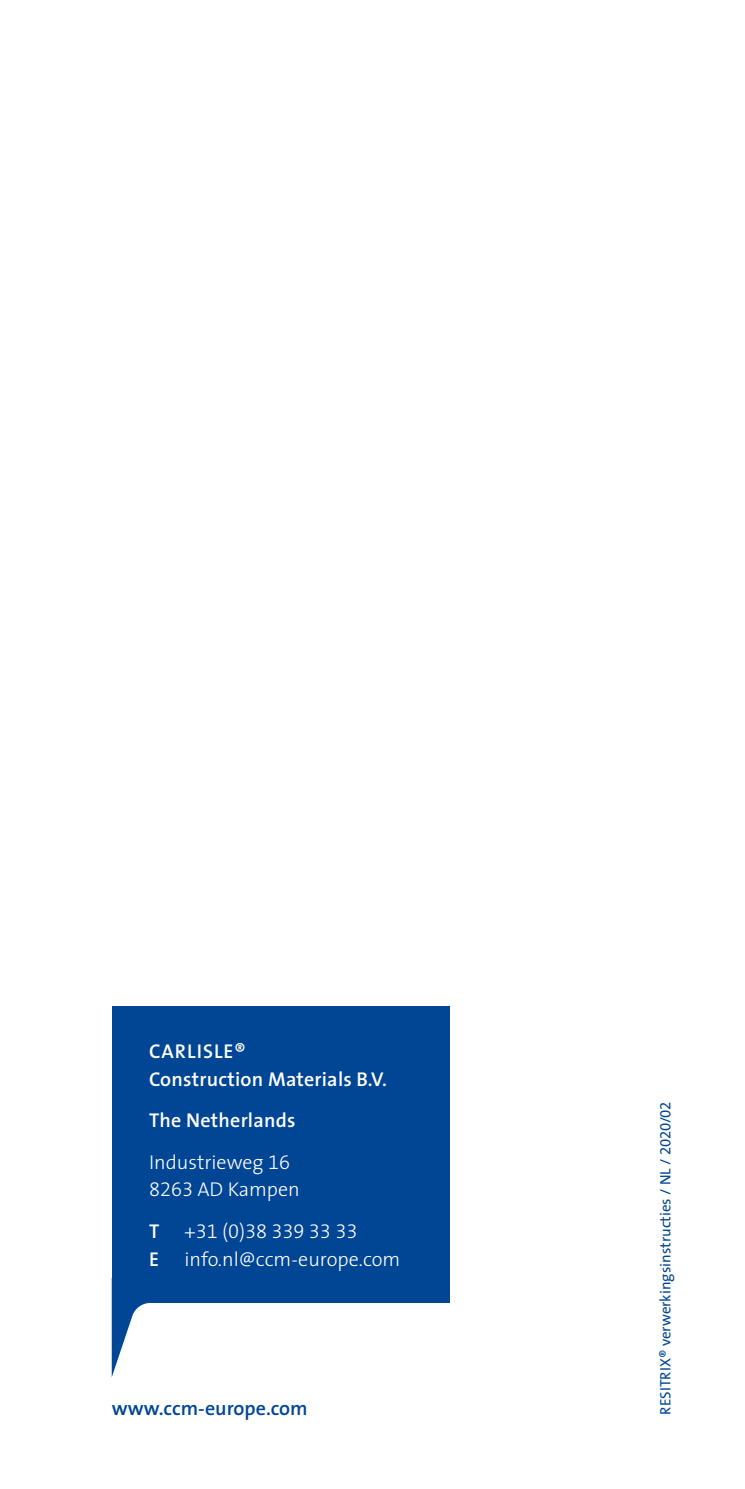
<style>
.page{position:relative;width:745px;height:1489px;background:#fff}
.page>*{position:absolute;margin:0;border:0;box-sizing:border-box;transform-origin:0 0}
.t1{font:600 20px/27.5px "The Sans";letter-spacing:.01em;color:#fff}
.t2{font:300 20px "The Sans";color:#fff}
.t3{font:600 20px "The Sans";color:#004695}
.t4{font:20px "The Sans Light Expert";color:#fff}
.t5{font:20px "The Sans Semi Bold Caps";color:#fff}
.t6{font:15px "The Sans";color:#004695}
.s1{font-weight:300}
.s2{font-family:"The Sans Light Expert";font-weight:400}
.s3{font-family:"The Sans";font-weight:300}
.s4{font-family:"The Sans Expert"}
</style>
<div class="page">
<div style="left:112px;top:1006px;width:337px;height:296px;background:#004695"></div>
<svg style="left:112px;top:1302px;width:138px;height:75px"></svg>
<p class="t1" style="left:149px;top:1036px;width:239px">CARLISLE®<br>Construction Materials B.V.</p>
<p class="t1" style="left:149px;top:1098px;width:148px;line-height:41.8px">The Netherlands<br><span class="s1">Industrieweg</span> <span class="s2">16</span></p>
<p class="t2" style="left:149px;top:1173px;width:152px"><span class="s2">8263</span> AD Kampen</p>
<p class="t5" style="left:149px;top:1214px;width:12px">T</p>
<p class="t4" style="left:184px;top:1214px;width:174px"><span class="s3">+</span>31 (0)38 339 33 33</p>
<p class="t5" style="left:149px;top:1242px;width:11px">E</p>
<p class="t2" style="left:184px;top:1242px;width:217px">info.nl@ccm-europe.com</p>
<p class="t3" style="left:112px;top:1390px;width:197px">www.ccm-europe.com</p>
<p class="t6" style="left:652px;top:1414px;width:314px;rotate:-90deg">RESITRIX® verwerkingsinstructies / NL / <span class="s4">2020/02</span></p>
</div>
